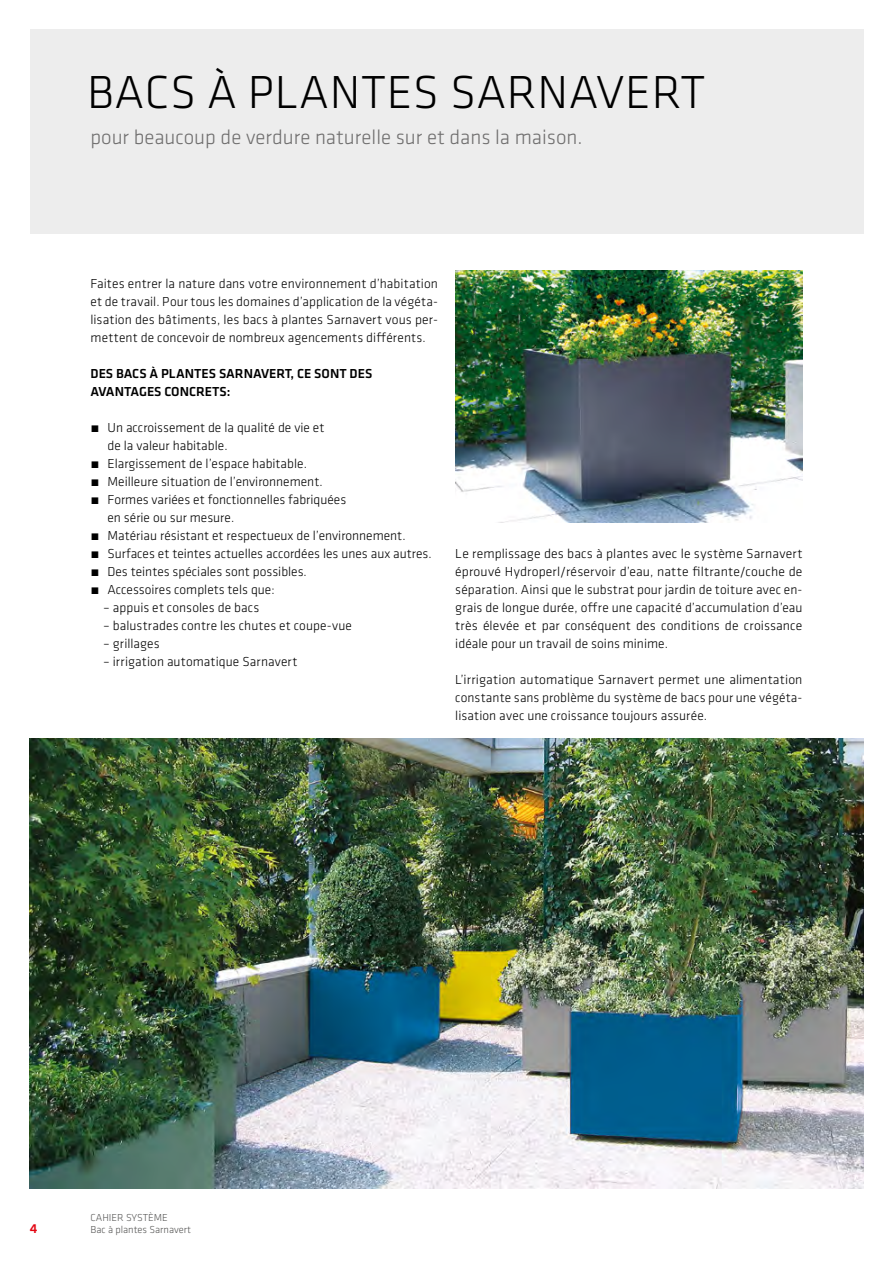
<style>
.page{position:relative;width:893px;height:1263px;background:#fff}
.page>*{position:absolute;margin:0;border:0;box-sizing:border-box;transform-origin:0 0}
.SI_Klavica_HL1{font:300 48px "Klavika";letter-spacing:.015em;color:#000}
.SI_Klavica_Subline{font:300 21px "Klavika";color:#706f6f}
.SI_Klavika_copy_-_bl{font:300 13.5px/18px "Klavika";color:#000;text-align:justify}
.SI_Klavica_HL4{font:500 13.5px/18px "Klavika";color:#000}
.t1{font:500 13.5px "Klavika";color:#e30613}
.t2{font:300 10.5px/12.6px "Klavika";color:#575756}
</style>
<div class="page">
<div style="left:30px;top:30px;width:833px;height:204px;background:#ededed"></div>
<img style="left:30px;top:738px;width:833px;height:450px">
<img style="left:455px;top:270px;width:347px;height:252px">
<p class="SI_Klavica_HL1" style="left:87px;top:63px;width:619px">BACS À PLANTES SARNAVERT</p>
<p class="SI_Klavica_Subline" style="left:91px;top:124px;width:494px">pour beaucoup de verdure naturelle sur et dans la maison.</p>
<p class="SI_Klavika_copy_-_bl" style="left:91px;top:274px;width:349px">Faites entrer la nature dans votre environnement d’habitation et de travail. Pour tous les domaines d’application de la végéta&shy;lisation des bâtiments, les bacs à plantes Sarnavert vous per&shy;mettent de concevoir de nombreux agencements différents.</p>
<p class="SI_Klavica_HL4" style="left:91px;top:364px;width:283px">DES BACS À PLANTES SARNAVERT, CE SONT DES<br>AVANTAGES CONCRETS:</p>
<p class="SI_Klavika_copy_-_bl" style="left:108px;top:418px;width:218px;text-indent:-17px">́ Un accroissement de la qualité de vie et de la valeur habitable.</p>
<p class="SI_Klavika_copy_-_bl" style="left:91px;top:454px;width:218px">́ Elargissement de l’espace habitable.</p>
<p class="SI_Klavika_copy_-_bl" style="left:91px;top:472px;width:234px">́ Meilleure situation de l’environnement.</p>
<p class="SI_Klavika_copy_-_bl" style="left:108px;top:490px;width:240px;text-indent:-17px">́ Formes variées et fonctionnelles fabriquées en série ou sur mesure.</p>
<p class="SI_Klavika_copy_-_bl" style="left:91px;top:526px;width:317px">́ Matériau résistant et respectueux de l’environnement.</p>
<p class="SI_Klavika_copy_-_bl" style="left:91px;top:544px;width:343px">́ Surfaces et teintes actuelles accordées les unes aux autres.</p>
<p class="SI_Klavika_copy_-_bl" style="left:91px;top:562px;width:218px">́ Des teintes spéciales sont possibles.</p>
<p class="SI_Klavika_copy_-_bl" style="left:91px;top:580px;width:186px">́ Accessoires complets tels que:</p>
<p class="SI_Klavika_copy_-_bl" style="left:103px;top:598px;width:158px">– appuis et consoles de bacs</p>
<p class="SI_Klavika_copy_-_bl" style="left:103px;top:616px;width:250px">– balustrades contre les chutes et coupe-vue</p>
<p class="SI_Klavika_copy_-_bl" style="left:103px;top:634px;width:58px">– grillages</p>
<p class="SI_Klavika_copy_-_bl" style="left:103px;top:652px;width:196px">– irrigation automatique Sarnavert</p>
<p class="SI_Klavika_copy_-_bl" style="left:455px;top:544px;width:349px">Le remplissage des bacs à plantes avec le système Sarnavert éprouvé Hydroperl/réservoir d’eau, natte filtrante/couche de séparation. Ainsi que le substrat pour jardin de toiture avec en&shy;grais de longue durée, offre une capacité d’accumulation d’eau très élevée et par conséquent des conditions de croissance idéale pour un travail de soins minime.</p>
<p class="SI_Klavika_copy_-_bl" style="left:455px;top:670px;width:349px">L’irrigation automatique Sarnavert permet une alimentation constante sans problème du système de bacs pour une végéta&shy;lisation avec une croissance toujours assurée.</p>
<p class="t1" style="left:30px;top:1219px;width:9px">4</p>
<p class="t2" style="left:91px;top:1211px;width:102px">CAHIER SYSTÈME<br>Bac à plantes Sarnavert</p>
</div>
